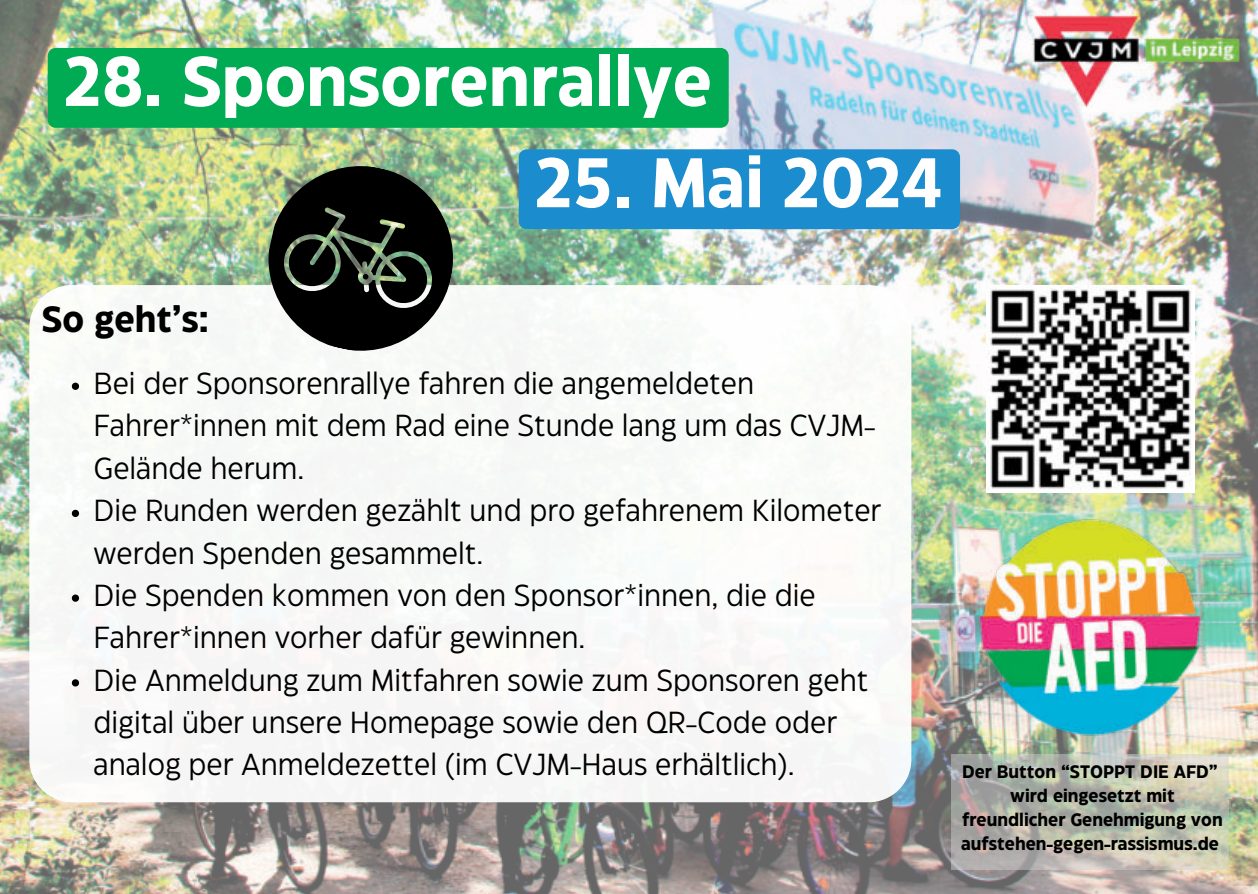
<style>
.page{position:relative;width:1258px;height:894px;background:#fff}
.page>*{position:absolute;margin:0;border:0;box-sizing:border-box;transform-origin:0 0}
.t1{font:700 69.9px "Eastman Grotesque";color:#fff}
.t2{font:700 36.3px "Eastman Grotesque";color:#000}
.t3{font:30.3px/42.3px "Eastman Grotesque";color:#000}
.t4{font:700 18px/24px "Eastman Grotesque";color:#000;text-align:center}
</style>
<div class="page">
<img style="left:0;top:0;width:1258px;height:893px">
<img style="left:1013px;top:10px;width:245px;height:101px">
<svg style="left:29px;top:285px;width:882px;height:517px"></svg>
<svg style="left:72px;top:382px;width:7px;height:8px"></svg>
<svg style="left:72px;top:509px;width:7px;height:8px"></svg>
<svg style="left:72px;top:594px;width:7px;height:7px"></svg>
<svg style="left:72px;top:679px;width:7px;height:7px"></svg>
<svg style="left:260px;top:157px;width:202px;height:202px"></svg>
<img style="left:987px;top:285px;width:207px;height:207px">
<img style="left:977px;top:518px;width:225px;height:218px">
<svg style="left:951px;top:754px;width:278px;height:116px;background:#babaad"></svg>
<div style="left:48px;top:48px;width:681px;height:80px;background:#00ab54"></div>
<div style="left:519px;top:149px;width:441px;height:80px;background:#1b8ccd"></div>
<h1 class="t1" style="left:64px;top:28px;width:649px">28. Sponsorenrallye</h1>
<h1 class="t1" style="left:535px;top:129px;width:409px">25. Mai 2024</h1>
<p class="t2" style="left:42px;top:291px;width:168px">So geht’s:</p>
<p class="t3" style="left:94px;top:360px;width:789px">Bei der Sponsorenrallye fahren die angemeldeten Fahrer*innen mit dem Rad eine Stunde lang um das CVJM-Gelände herum.<br>Die Runden werden gezählt und pro gefahrenem Kilometer werden Spenden gesammelt.<br>Die Spenden kommen von den Sponsor*innen, die die Fahrer*innen vorher dafür gewinnen.<br>Die Anmeldung zum Mitfahren sowie zum Sponsoren geht digital über unsere Homepage sowie den QR-Code oder analog per Anmeldezettel (im CVJM-Haus erhältlich).</p>
<p class="t4" style="left:961px;top:757px;width:263px">Der Button “STOPPT DIE AFD” wird eingesetzt mit freundlicher Genehmigung von aufstehen-gegen-rassismus.de</p>
</div>
